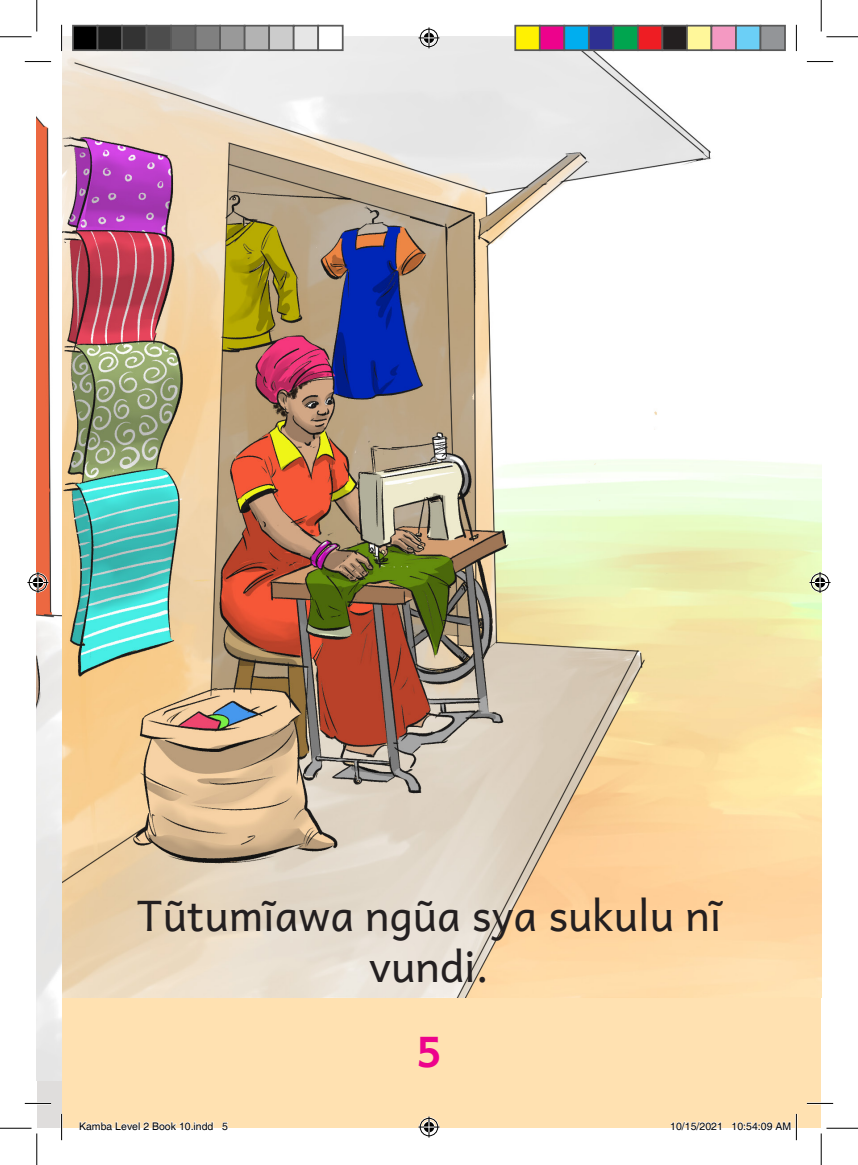
<style>
.page{position:relative;width:858px;height:1165px;background:#fff}
.page>*{position:absolute;margin:0;border:0;box-sizing:border-box;transform-origin:0 0}
.Body_Text{font:42px/50.4px "Andika New Basic";color:#231f20;text-align:center}
.t1{font:700 42px "Andika New Basic";color:#ed028c}
.t2{font:10.5px "Helvetica";color:#000}
</style>
<div class="page">
<div style="left:62px;top:37px;width:759px;height:1091px;background:#ffe1b1"></div>
<img style="left:62px;top:37px;width:759px;height:961px">
<div style="left:37px;top:37px;width:25px;height:1091px;background:#dfdddc"></div>
<img style="left:37px;top:37px;width:25px;height:1041px">
<hr style="left:25px;top:60px;width:26px;height:3px;background:#fff">
<hr style="left:806px;top:60px;width:26px;height:3px;background:#fff">
<hr style="left:25px;top:1102px;width:26px;height:2px;background:#fff">
<hr style="left:806px;top:1102px;width:26px;height:2px;background:#fff">
<hr style="left:60px;top:25px;width:3px;height:26px;background:#fff">
<hr style="left:60px;top:1114px;width:3px;height:26px;background:#fff">
<hr style="left:795px;top:25px;width:2px;height:26px;background:#fff">
<hr style="left:795px;top:1114px;width:2px;height:26px;background:#fff">
<svg style="left:25px;top:61px;width:26px;height:1px"></svg>
<svg style="left:806px;top:61px;width:26px;height:1px"></svg>
<svg style="left:25px;top:1103px;width:26px;height:1px"></svg>
<svg style="left:806px;top:1103px;width:26px;height:1px"></svg>
<svg style="left:61px;top:25px;width:1px;height:26px"></svg>
<svg style="left:61px;top:1114px;width:1px;height:26px"></svg>
<svg style="left:795px;top:25px;width:1px;height:26px"></svg>
<hr style="left:0;top:36px;width:32px;height:1px;background:#000">
<hr style="left:826px;top:36px;width:31px;height:1px;background:#000">
<hr style="left:0;top:1128px;width:32px;height:1px;background:#000">
<hr style="left:826px;top:1128px;width:31px;height:1px;background:#000">
<hr style="left:36px;top:0;width:1px;height:32px;background:#000">
<hr style="left:36px;top:1133px;width:1px;height:32px;background:#000">
<hr style="left:820px;top:0;width:1px;height:32px;background:#000">
<hr style="left:820px;top:1133px;width:1px;height:32px;background:#000">
<svg style="left:418px;top:27px;width:21px;height:21px"></svg>
<svg style="left:418px;top:1116px;width:21px;height:21px"></svg>
<svg style="left:27px;top:572px;width:21px;height:21px"></svg>
<svg style="left:809px;top:572px;width:21px;height:21px"></svg>
<div style="left:73px;top:26px;width:24px;height:24px;background:#000"></div>
<div style="left:72px;top:25px;width:26px;height:26px;border:2px solid #595959"></div>
<div style="left:97px;top:26px;width:25px;height:24px;background:#1a1a1a"></div>
<div style="left:97px;top:25px;width:26px;height:26px;border:2px solid #595959"></div>
<div style="left:122px;top:26px;width:24px;height:24px;background:#333"></div>
<div style="left:121px;top:25px;width:26px;height:26px;border:2px solid #595959"></div>
<div style="left:146px;top:26px;width:25px;height:24px;background:#4d4d4d"></div>
<div style="left:146px;top:25px;width:26px;height:26px;border:2px solid #595959"></div>
<div style="left:171px;top:26px;width:24px;height:24px;background:#666"></div>
<div style="left:170px;top:25px;width:26px;height:26px;border:2px solid #595959"></div>
<div style="left:195px;top:26px;width:25px;height:24px;background:#808080"></div>
<div style="left:195px;top:25px;width:26px;height:26px;border:2px solid #595959"></div>
<div style="left:220px;top:26px;width:24px;height:24px;background:#999"></div>
<div style="left:219px;top:25px;width:26px;height:26px;border:2px solid #595959"></div>
<div style="left:244px;top:26px;width:25px;height:24px;background:#b3b3b3"></div>
<div style="left:244px;top:25px;width:26px;height:26px;border:2px solid #595959"></div>
<div style="left:269px;top:26px;width:24px;height:24px;background:#ccc"></div>
<div style="left:268px;top:25px;width:26px;height:26px;border:2px solid #595959"></div>
<div style="left:293px;top:26px;width:25px;height:24px;background:#e6e6e6"></div>
<div style="left:293px;top:25px;width:26px;height:26px;border:2px solid #595959"></div>
<div style="left:318px;top:26px;width:24px;height:24px;background:#fff"></div>
<div style="left:317px;top:25px;width:26px;height:26px;border:2px solid #595959"></div>
<div style="left:515px;top:26px;width:24px;height:24px;background:#fff101"></div>
<div style="left:514px;top:25px;width:26px;height:26px;border:2px solid #595959"></div>
<div style="left:539px;top:26px;width:25px;height:24px;background:#ed028c"></div>
<div style="left:538px;top:25px;width:27px;height:26px;border:2px solid #595959"></div>
<div style="left:564px;top:26px;width:24px;height:24px;background:#00aeef"></div>
<div style="left:563px;top:25px;width:26px;height:26px;border:2px solid #595959"></div>
<div style="left:588px;top:26px;width:25px;height:24px;background:#2e3092"></div>
<div style="left:587px;top:25px;width:27px;height:26px;border:2px solid #595959"></div>
<div style="left:613px;top:26px;width:24px;height:24px;background:#00a54f"></div>
<div style="left:612px;top:25px;width:26px;height:26px;border:2px solid #595959"></div>
<div style="left:637px;top:26px;width:25px;height:24px;background:#ee1d23"></div>
<div style="left:636px;top:25px;width:27px;height:26px;border:2px solid #595959"></div>
<div style="left:662px;top:26px;width:24px;height:24px;background:#231f20"></div>
<div style="left:661px;top:25px;width:26px;height:26px;border:2px solid #595959"></div>
<div style="left:686px;top:26px;width:25px;height:24px;background:#fff79a"></div>
<div style="left:685px;top:25px;width:27px;height:26px;border:2px solid #595959"></div>
<div style="left:711px;top:26px;width:24px;height:24px;background:#f499c2"></div>
<div style="left:710px;top:25px;width:26px;height:26px;border:2px solid #595959"></div>
<div style="left:735px;top:26px;width:25px;height:24px;background:#6bcff6"></div>
<div style="left:734px;top:25px;width:27px;height:26px;border:2px solid #595959"></div>
<div style="left:760px;top:26px;width:24px;height:24px;background:#939598"></div>
<div style="left:759px;top:25px;width:26px;height:26px;border:2px solid #595959"></div>
<svg style="left:79px;top:1121px;width:134px;height:7px"></svg>
<svg style="left:222px;top:1122px;width:6px;height:6px"></svg>
<svg style="left:670px;top:1121px;width:51px;height:7px"></svg>
<svg style="left:732px;top:1114px;width:64px;height:26px"></svg>
<p class="Body_Text" style="left:137px;top:885px;width:585px">Tũtumĩawa ngũa sya sukulu nĩ vundi.</p>
<h1 class="t1" style="left:416px;top:1013px;width:26px">5</h1>
<p class="t2" style="left:79px;top:1120px;width:150px">Kamba Level 2 Book 10.indd 5</p>
<p class="t2" style="left:670px;top:1120px;width:122px">10/15/2021 10:54:09 AM</p>
</div>
